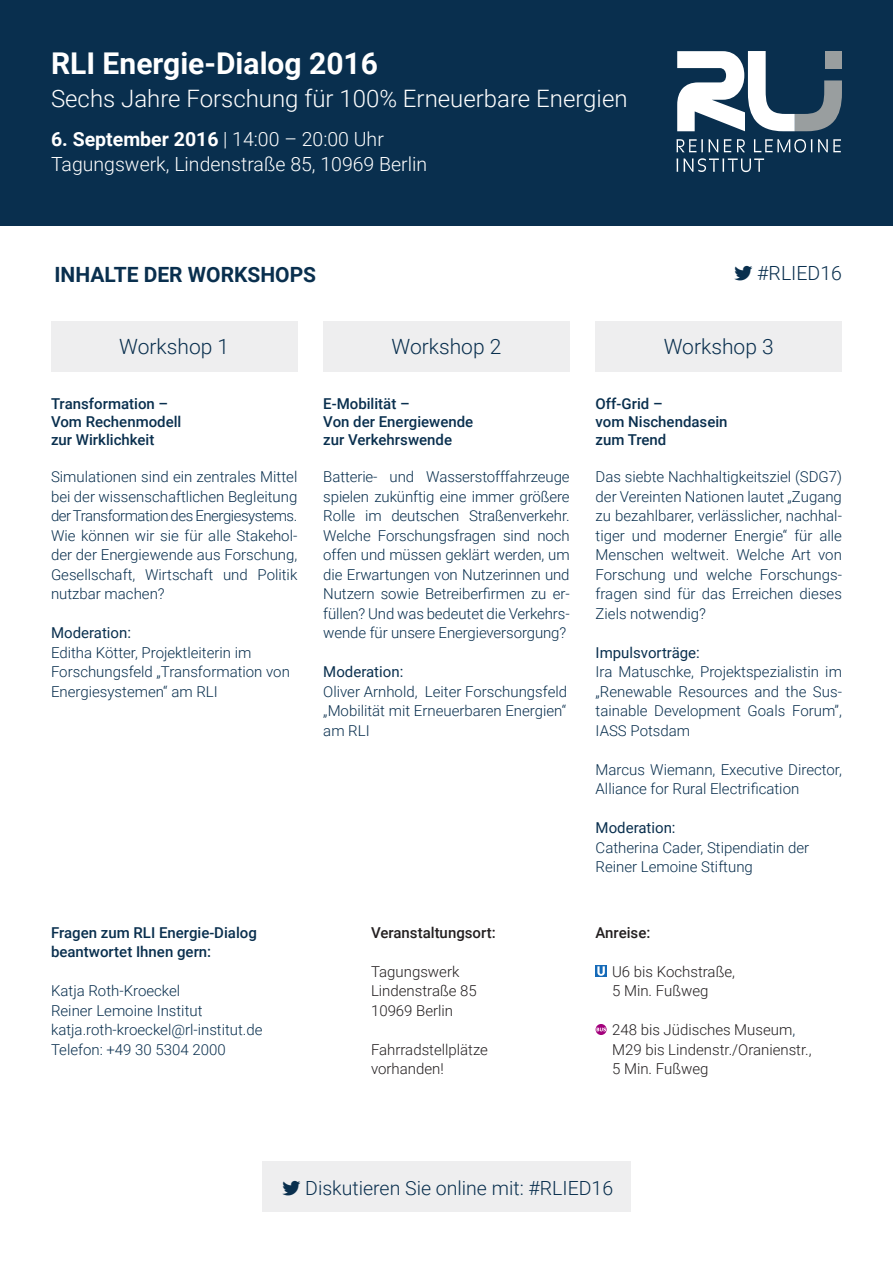
<style>
.page{position:relative;width:893px;height:1263px;background:#fff}
.page>*{position:absolute;margin:0;border:0;box-sizing:border-box;transform-origin:0 0}
.t1{font:700 30px "Roboto";color:#fff}
.t2{font:300 24px "Roboto";color:#fff}
.t3{font:300 21px "Roboto";color:#092f4e}
.t4{font:700 21px "Roboto";color:#092f4e}
.t5{font:300 19.5px "Roboto";color:#092f4e}
.t6{font:300 19.5px "Roboto";color:#fff}
.t7{font:700 19.5px "Roboto";color:#fff}
.t8{font:300 15px/19.5px "Roboto";color:#092f4e;text-align:justify}
.t9{font:500 15px "Roboto";color:#092f4e}
.t10{font:300 15px "Roboto";color:#231f20}
.t11{font:15px "Roboto";color:#092f4e}
.t12{font:500 15px "Roboto";color:#231f20}
.s1{font-weight:300}
.s2{color:#092f4e}
</style>
<div class="page">
<div style="left:0;top:0;width:893px;height:225px;background:#092f4e"></div>
<div style="left:262px;top:1161px;width:369px;height:51px;background:#eeeeef"></div>
<div style="left:51px;top:321px;width:246px;height:51px;background:#eeeeef"></div>
<div style="left:323px;top:321px;width:247px;height:51px;background:#eeeeef"></div>
<div style="left:596px;top:321px;width:246px;height:51px;background:#eeeeef"></div>
<div style="left:596px;top:965px;width:11px;height:11px;background:#156ab8"></div>
<svg style="left:597px;top:966px;width:8px;height:10px"></svg>
<svg style="left:596px;top:1024px;width:11px;height:11px"></svg>
<svg style="left:596px;top:1027px;width:10px;height:4px"></svg>
<svg style="left:818px;top:139px;width:23px;height:13px"></svg>
<svg style="left:677px;top:51px;width:165px;height:80px"></svg>
<svg style="left:677px;top:139px;width:135px;height:33px"></svg>
<p class="t1" style="left:51px;top:42px;width:329px">RLI Energie-Dialog 2016</p>
<p class="t2" style="left:51px;top:81px;width:578px">Sechs Jahre Forschung für 100% Erneuerbare Energien</p>
<p class="t7" style="left:51px;top:125px;width:334px">6. September 2016 <span class="s1">| 14:00 – 20:00 Uhr</span></p>
<p class="t6" style="left:51px;top:150px;width:378px">Tagungswerk, Lindenstraße 85, 10969 Berlin</p>
<p class="t4" style="left:54px;top:259px;width:263px">INHALTE DER WORKSHOPS</p>
<p class="t5" style="left:757px;top:260px;width:86px">#RLIED16</p>
<p class="t3" style="left:119px;top:332px;width:111px">Workshop 1</p>
<p class="t9" style="left:51px;top:393px;width:119px">Transformation –</p>
<p class="t9" style="left:51px;top:411px;width:132px">Vom Rechenmodell</p>
<p class="t9" style="left:51px;top:429px;width:105px">zur Wirklichkeit</p>
<p class="t8" style="left:51px;top:467px;width:248px">Simulationen sind ein zentrales Mittel bei der wissenschaftlichen Begleitung der Transformation des Energiesystems.<br>Wie können wir sie für alle Stakehol&shy;der der Energiewende aus Forschung, Gesellschaft, Wirtschaft und Politik nutzbar machen?</p>
<p class="t11" style="left:51px;top:623px;width:82px">Moderation:</p>
<p class="t8" style="left:51px;top:642px;width:240px;text-align:left">Editha Kötter, Projektleiterin im<br>Forschungsfeld „Transformation von<br>Energiesystemen“ am RLI</p>
<p class="t3" style="left:391px;top:332px;width:111px">Workshop 2</p>
<p class="t3" style="left:664px;top:332px;width:111px">Workshop 3</p>
<p class="t9" style="left:596px;top:393px;width:69px">Off-Grid –</p>
<p class="t9" style="left:596px;top:411px;width:133px">vom Nischendasein</p>
<p class="t9" style="left:596px;top:429px;width:72px">zum Trend</p>
<p class="t8" style="left:596px;top:467px;width:248px">Das siebte Nachhaltigkeitsziel (SDG7) der Vereinten Nationen lautet „Zugang zu bezahlbarer, verlässlicher, nachhal&shy;tiger und moderner Energie“ für alle Menschen weltweit. Welche Art von Forschung und welche Forschungs&shy;fragen sind für das Erreichen dieses Ziels notwendig?</p>
<p class="t11" style="left:596px;top:642px;width:106px">Impulsvorträge:</p>
<p class="t8" style="left:596px;top:662px;width:248px">Ira Matuschke, Projektspezialistin im „Renewable Resources and the Sus&shy;tainable Development Goals Forum”, IASS Potsdam</p>
<p class="t8" style="left:596px;top:759px;width:248px">Marcus Wiemann, Executive Director,<br>Alliance for Rural Electrification</p>
<p class="t11" style="left:596px;top:818px;width:82px">Moderation:</p>
<p class="t8" style="left:596px;top:837px;width:215px">Catherina Cader, Stipendiatin der<br>Reiner Lemoine Stiftung</p>
<p class="t9" style="left:323px;top:393px;width:88px">E-Mobilität –</p>
<p class="t9" style="left:323px;top:411px;width:151px">Von der Energiewende</p>
<p class="t9" style="left:323px;top:429px;width:130px">zur Verkehrswende</p>
<p class="t8" style="left:323px;top:467px;width:248px">Batterie- und Wasserstofffahrzeuge spielen zukünftig eine immer größere Rolle im deutschen Straßenverkehr.<br>Welche Forschungsfragen sind noch offen und müssen geklärt werden, um die Erwartungen von Nutzerinnen und Nutzern sowie Betreiberfirmen zu er&shy;füllen? Und was bedeutet die Verkehrs&shy;wende für unsere Energieversorgung?</p>
<p class="t11" style="left:323px;top:662px;width:82px">Moderation:</p>
<p class="t8" style="left:323px;top:681px;width:245px">Oliver Arnhold, Leiter Forschungsfeld „Mobilität mit Erneuerbaren Energien“ am RLI</p>
<p class="t9" style="left:51px;top:922px;width:207px">Fragen zum RLI Energie-Dialog</p>
<p class="t9" style="left:51px;top:941px;width:162px">beantwortet Ihnen gern:</p>
<p class="t8" style="left:51px;top:980px;width:131px">Katja Roth-Kroeckel</p>
<p class="t8" style="left:51px;top:1000px;width:153px">Reiner Lemoine Institut</p>
<p class="t8" style="left:51px;top:1019px;width:213px">katja.roth-kroeckel@rl-institut.de</p>
<p class="t8" style="left:51px;top:1039px;width:176px">Telefon: +49 30 5304 2000</p>
<p class="t12" style="left:371px;top:922px;width:126px">Veranstaltungsort:</p>
<p class="t10" style="left:371px;top:961px;width:90px">Tagungswerk</p>
<p class="t10" style="left:371px;top:980px;width:107px">Lindenstraße 85</p>
<p class="t10" style="left:371px;top:1000px;width:84px">10969 Berlin</p>
<p class="t10" style="left:371px;top:1039px;width:118px">Fahrradstellplätze</p>
<p class="t10" style="left:371px;top:1058px;width:74px">vorhanden!</p>
<p class="t12" style="left:596px;top:922px;width:56px">Anreise:</p>
<p class="t10" style="left:612px;top:961px;width:124px">U6 bis Kochstraße,</p>
<p class="t10" style="left:612px;top:980px;width:98px">5 Min. Fußweg</p>
<p class="t10" style="left:612px;top:1019px;width:185px">248 bis Jüdisches Museum<span class="s2">,</span></p>
<p class="t10" style="left:612px;top:1039px;width:201px">M29 bis Lindenstr./Oranienstr.,</p>
<p class="t10" style="left:612px;top:1058px;width:98px">5 Min. Fußweg</p>
<p class="t5" style="left:305px;top:1174px;width:309px">Diskutieren Sie online mit: #RLIED16</p>
</div>
